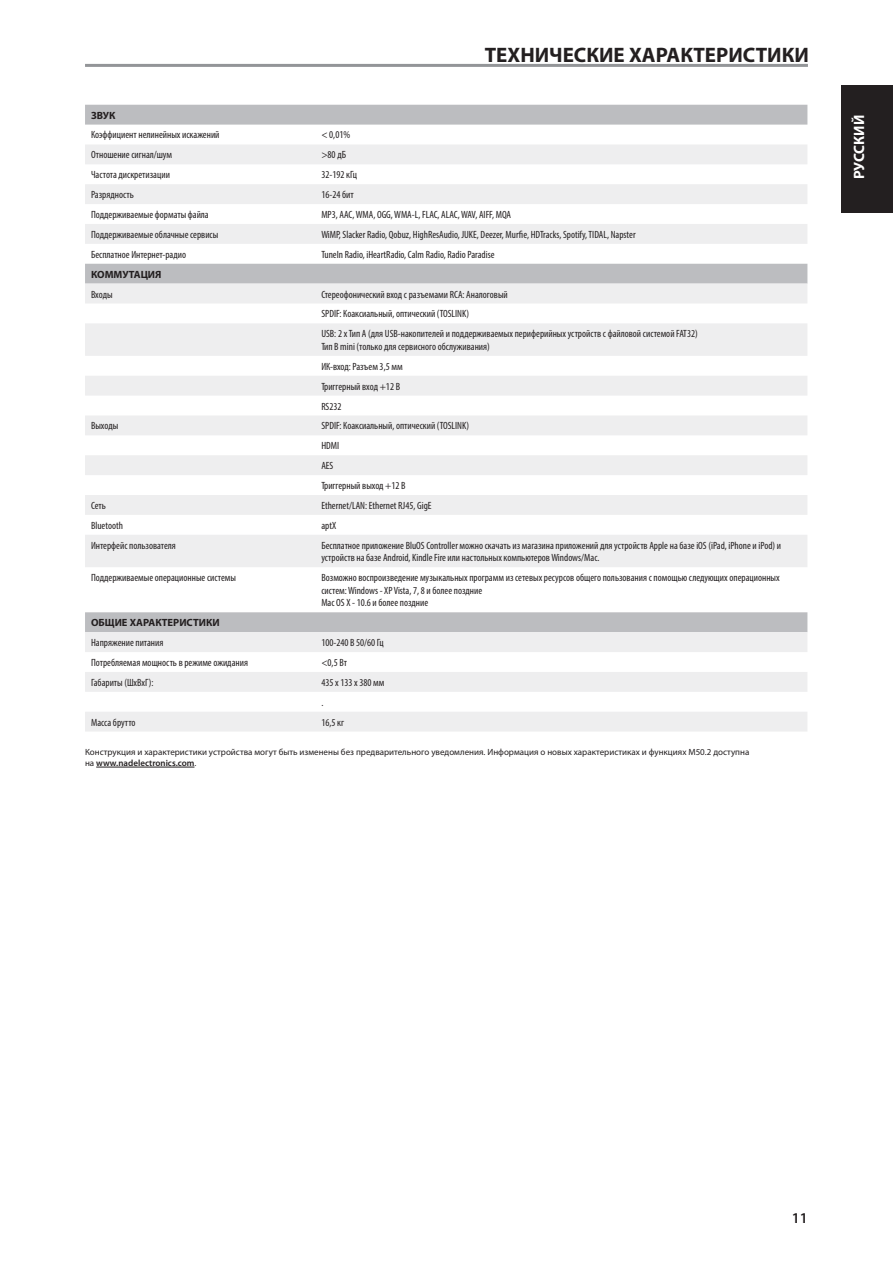
<style>
.page{position:relative;width:893px;height:1263px;background:#fff}
.page>*{position:absolute;margin:0;border:0;box-sizing:border-box;transform-origin:0 0}
.t1{font:700 21px "Myriad Pro";color:#231f20}
.t2{font:700 15px "Myriad Pro";letter-spacing:-.005em;color:#fff}
.t3{font:600 15px "Myriad Pro";color:#231f20}
.t4{font:condensed 10.5px/20px "Myriad Pro";color:#231f20}
.t5{font:700 10.5px "Myriad Pro";color:#231f20}
.t6{font:9px/10.8px "Myriad Pro";color:#231f20}
.s1{font-weight:600}
</style>
<div class="page">
<hr style="left:85px;top:64px;width:723px;height:3px;background:#939598">
<div style="left:842px;top:85px;width:51px;height:128px;background:#231f20"></div>
<div style="left:85px;top:105px;width:722px;height:20px;background:#bcbdc0"></div>
<svg style="left:85px;top:145px;width:722px;height:586px;fill:#eeeeef"></svg>
<hr style="left:96px;top:767px;width:98px;height:1px;background:#231f20">
<h1 class="t1" style="left:485px;top:41px;width:326px">ТЕХНИЧЕСКИЕ ХАРАКТЕРИСТИКИ</h1>
<p class="t5" style="left:91px;top:108px;width:26px">ЗВУК</p>
<p class="t4" style="left:91px;top:125px;width:130px">Коэффициент нелинейных искажений</p>
<p class="t4" style="left:321px;top:125px;width:30px">&lt; 0,01%</p>
<p class="t4" style="left:91px;top:145px;width:83px">Отношение сигнал/шум</p>
<p class="t4" style="left:321px;top:145px;width:26px">&gt;80 дБ</p>
<p class="t4" style="left:91px;top:165px;width:80px">Частота дискретизации</p>
<p class="t4" style="left:321px;top:165px;width:37px">32-192 кГц</p>
<p class="t4" style="left:91px;top:185px;width:44px">Разрядность</p>
<p class="t4" style="left:321px;top:185px;width:34px">16-24 бит</p>
<p class="t4" style="left:91px;top:204px;width:119px">Поддерживаемые форматы файла</p>
<p class="t4" style="left:321px;top:204px;width:191px">MP3, AAC, WMA, OGG, WMA-L, FLAC, ALAC, WAV, AIFF, MQA</p>
<p class="t4" style="left:91px;top:224px;width:129px">Поддерживаемые облачные сервисы</p>
<p class="t4" style="left:321px;top:224px;width:316px">WiMP, Slacker Radio, Qobuz, HighResAudio, JUKE, Deezer, Murfie, HDTracks, Spotify, TIDAL, Napster</p>
<p class="t4" style="left:91px;top:244px;width:97px">Бесплатное Интернет-радио</p>
<p class="t4" style="left:321px;top:244px;width:175px">TuneIn Radio, iHeartRadio, Calm Radio, Radio Paradise</p>
<p class="t5" style="left:91px;top:267px;width:72px">КОММУТАЦИЯ</p>
<p class="t4" style="left:91px;top:284px;width:23px">Входы</p>
<p class="t4" style="left:321px;top:284px;width:378px">Стереофонический вход с разъемами RCA: Аналоговый<br>SPDIF: Коаксиальный, оптический (TOSLINK)<br>USB: 2 x Тип A (для USB-накопителей и поддерживаемых периферийных устройств с файловой системой FAT32)</p>
<p class="t4" style="left:321px;top:336px;width:170px">Тип B mini (только для сервисного обслуживания)<br>ИК-вход: Разъем 3,5 мм<br>Триггерный вход +12 В<br>RS232</p>
<p class="t4" style="left:91px;top:416px;width:29px">Выходы</p>
<p class="t4" style="left:321px;top:416px;width:149px">SPDIF: Коаксиальный, оптический (TOSLINK)<br>HDMI<br>AES<br>Триггерный выход +12 В</p>
<p class="t4" style="left:91px;top:495px;width:16px">Сеть</p>
<p class="t4" style="left:321px;top:495px;width:112px">Ethernet/LAN: Ethernet RJ45, GigE</p>
<p class="t4" style="left:91px;top:515px;width:33px">Bluetooth</p>
<p class="t4" style="left:321px;top:515px;width:16px">aptX</p>
<p class="t4" style="left:91px;top:535px;width:86px">Интерфейс пользователя</p>
<p class="t4" style="left:321px;top:539px;width:461px;line-height:12.6px">Бесплатное приложение BluOS Controller можно скачать из магазина приложений для устройств Apple на базе iOS (iPad, iPhone и iPod) и устройств на базе Android, Kindle Fire или настольных компьютеров Windows/Mac.</p>
<p class="t4" style="left:91px;top:567px;width:146px">Поддерживаемые операционные системы</p>
<p class="t4" style="left:321px;top:571px;width:460px;line-height:12.6px">Возможно воспроизведение музыкальных программ из сетевых ресурсов общего пользования с помощью следующих операционных систем: Windows - XP Vista, 7, 8 и более поздние<br>Mac OS X - 10.6 и более поздние</p>
<p class="t5" style="left:91px;top:616px;width:130px">ОБЩИЕ ХАРАКТЕРИСТИКИ</p>
<p class="t4" style="left:91px;top:632px;width:74px">Напряжение питания</p>
<p class="t4" style="left:321px;top:632px;width:64px">100-240 В 50/60 Гц</p>
<p class="t4" style="left:91px;top:652px;width:158px">Потребляемая мощность в режиме ожидания</p>
<p class="t4" style="left:321px;top:652px;width:27px">&lt;0,5 Вт</p>
<p class="t4" style="left:91px;top:672px;width:64px">Габариты (ШхВхГ):</p>
<p class="t4" style="left:321px;top:672px;width:65px">435 x 133 x 380 мм .</p>
<p class="t4" style="left:91px;top:712px;width:46px">Масса брутто</p>
<p class="t4" style="left:321px;top:712px;width:24px">16,5 кг</p>
<p class="t6" style="left:85px;top:747px;width:666px">Конструкция и характеристики устройства могут быть изменены без предварительного уведомления. Информация о новых характеристиках и функциях M50.2 доступна на <span class="s1">www.nadelectronics.com</span>.</p>
<h2 class="t2" style="left:849px;top:179px;width:66px;rotate:-90deg">РУССКИЙ</h2>
<h2 class="t3" style="left:792px;top:1208px;width:18px">11</h2>
</div>
